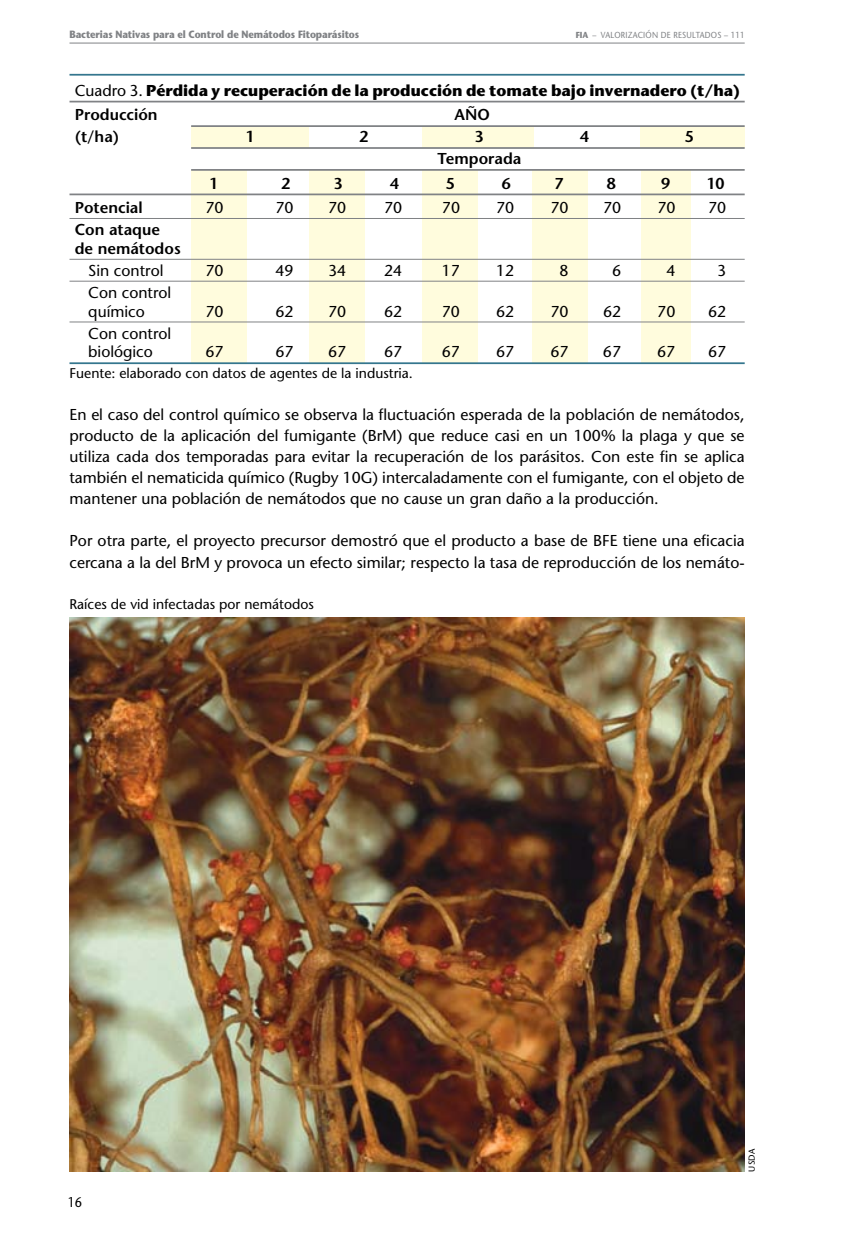
<style>
.page{position:relative;width:844px;height:1241px;background:#fff}
.page>*{position:absolute;margin:0;border:0;box-sizing:border-box;transform-origin:0 0}
.t1{font:15.75px/21px "Stone Sans";color:#000}
.t2{font:700 15.75px/24.5px "Stone Sans";color:#000}
.t3{font:600 15.75px/18.9px "Stone Sans";color:#000}
.t4{font:14px "Stone Sans";color:#000}
.t5{font:14px "Stone Sans";color:#000;scale:.9 1}
.t6{font:700 10.5px "Stone Sans";letter-spacing:-.01em;color:#808285;scale:.9 1}
.t7{font:8.75px "Stone Sans";letter-spacing:.025em;color:#808285;scale:.9 1}
.t8{font:8.75px "Stone Sans";color:#000}
.s1{font-weight:700}
.s2{font-weight:400}
.s3{font-weight:600}
</style>
<div class="page">
<hr style="left:69px;top:43px;width:675px;height:1px;background:#808285">
<div style="left:191px;top:126px;width:117px;height:22px;background:#fffcdd"></div>
<div style="left:422px;top:126px;width:111px;height:22px;background:#fffcdd"></div>
<div style="left:640px;top:126px;width:104px;height:22px;background:#fffcdd"></div>
<div style="left:640px;top:170px;width:50px;height:193px;background:#fffcdd"></div>
<div style="left:532px;top:170px;width:55px;height:193px;background:#fffcdd"></div>
<div style="left:422px;top:170px;width:55px;height:193px;background:#fffcdd"></div>
<div style="left:309px;top:170px;width:55px;height:193px;background:#fffcdd"></div>
<div style="left:191px;top:170px;width:55px;height:193px;background:#fffcdd"></div>
<hr style="left:69px;top:74px;width:675px;height:2px;background:#34768e">
<hr style="left:69px;top:101px;width:675px;height:1px;background:#808285">
<hr style="left:191px;top:125px;width:553px;height:2px;background:#808285">
<hr style="left:191px;top:147px;width:553px;height:2px;background:#808285">
<hr style="left:191px;top:169px;width:553px;height:2px;background:#808285">
<hr style="left:69px;top:193px;width:675px;height:2px;background:#808285">
<hr style="left:69px;top:218px;width:675px;height:1px;background:#808285">
<hr style="left:69px;top:259px;width:675px;height:1px;background:#808285">
<hr style="left:69px;top:281px;width:675px;height:1px;background:#808285">
<hr style="left:69px;top:321px;width:675px;height:1px;background:#808285">
<hr style="left:69px;top:362px;width:675px;height:2px;background:#34768e">
<img style="left:69px;top:617px;width:675px;height:554px">
<p class="t6" style="left:69px;top:28px;width:323px">Bacterias Nativas para el Control de Nemátodos Fitoparásitos</p>
<p class="t7" style="left:575px;top:29px;width:97px"><span class="s1">FIA</span> – Valori zaci ón de</p>
<p class="t7" style="left:673px;top:29px;width:81px">Resultados – 111</p>
<p class="t2" style="left:75px;top:78px;width:666px"><span class="s2">Cuadro 3.</span> Pérdida y recuperación de la producción de tomate bajo invernadero (t/ha)<br><span class="s3">Producción</span></p>
<p class="t3" style="left:454px;top:105px;width:37px">Año</p>
<p class="t3" style="left:75px;top:127px;width:46px">(t/ha)</p>
<p class="t3" style="left:245px;top:127px;width:11px">1</p>
<p class="t3" style="left:359px;top:127px;width:11px">2</p>
<p class="t3" style="left:474px;top:127px;width:11px">3</p>
<p class="t3" style="left:579px;top:127px;width:11px">4</p>
<p class="t3" style="left:684px;top:127px;width:11px">5</p>
<p class="t3" style="left:437px;top:149px;width:85px">Temporada</p>
<p class="t3" style="left:209px;top:173px;width:11px">1</p>
<p class="t3" style="left:281px;top:173px;width:11px">2</p>
<p class="t3" style="left:333px;top:173px;width:11px">3</p>
<p class="t3" style="left:389px;top:173px;width:11px">4</p>
<p class="t3" style="left:445px;top:173px;width:11px">5</p>
<p class="t3" style="left:501px;top:173px;width:11px">6</p>
<p class="t3" style="left:554px;top:173px;width:11px">7</p>
<p class="t3" style="left:606px;top:173px;width:11px">8</p>
<p class="t3" style="left:661px;top:173px;width:11px">9</p>
<p class="t3" style="left:706px;top:173px;width:20px">10</p>
<p class="t3" style="left:75px;top:198px;width:69px">Potencial</p>
<p class="t1" style="left:205px;top:197px;width:20px">70</p>
<p class="t1" style="left:275px;top:197px;width:20px">70</p>
<p class="t1" style="left:328px;top:197px;width:20px">70</p>
<p class="t1" style="left:384px;top:197px;width:20px">70</p>
<p class="t1" style="left:442px;top:197px;width:20px">70</p>
<p class="t1" style="left:496px;top:197px;width:20px">70</p>
<p class="t1" style="left:550px;top:197px;width:20px">70</p>
<p class="t1" style="left:603px;top:197px;width:20px">70</p>
<p class="t1" style="left:657px;top:197px;width:20px">70</p>
<p class="t1" style="left:708px;top:197px;width:20px">70</p>
<p class="t3" style="left:75px;top:220px;width:107px">Con ataque de nemátodos</p>
<p class="t1" style="left:88px;top:260px;width:77px">Sin control</p>
<p class="t1" style="left:205px;top:260px;width:20px">70</p>
<p class="t1" style="left:275px;top:260px;width:20px">49</p>
<p class="t1" style="left:328px;top:260px;width:20px">34</p>
<p class="t1" style="left:384px;top:260px;width:20px">24</p>
<p class="t1" style="left:442px;top:260px;width:20px">17</p>
<p class="t1" style="left:496px;top:260px;width:20px">12</p>
<p class="t1" style="left:559px;top:260px;width:11px">8</p>
<p class="t1" style="left:612px;top:260px;width:11px">6</p>
<p class="t1" style="left:666px;top:260px;width:11px">4</p>
<p class="t1" style="left:717px;top:260px;width:11px">3</p>
<p class="t1" style="left:88px;top:283px;width:85px;line-height:18.9px">Con control químico</p>
<p class="t1" style="left:205px;top:300px;width:20px">70</p>
<p class="t1" style="left:275px;top:300px;width:20px">62</p>
<p class="t1" style="left:328px;top:300px;width:20px">70</p>
<p class="t1" style="left:384px;top:300px;width:20px">62</p>
<p class="t1" style="left:442px;top:300px;width:20px">70</p>
<p class="t1" style="left:496px;top:300px;width:20px">62</p>
<p class="t1" style="left:550px;top:300px;width:20px">70</p>
<p class="t1" style="left:603px;top:300px;width:20px">62</p>
<p class="t1" style="left:657px;top:300px;width:20px">70</p>
<p class="t1" style="left:708px;top:300px;width:20px">62</p>
<p class="t1" style="left:88px;top:323px;width:85px;line-height:18.9px">Con control biológico</p>
<p class="t1" style="left:205px;top:341px;width:20px">67</p>
<p class="t1" style="left:275px;top:341px;width:20px">67</p>
<p class="t1" style="left:328px;top:341px;width:20px">67</p>
<p class="t1" style="left:384px;top:341px;width:20px">67</p>
<p class="t1" style="left:442px;top:341px;width:20px">67</p>
<p class="t1" style="left:496px;top:341px;width:20px">67</p>
<p class="t1" style="left:550px;top:341px;width:20px">67</p>
<p class="t1" style="left:602px;top:341px;width:20px">67</p>
<p class="t1" style="left:657px;top:341px;width:20px">67</p>
<p class="t1" style="left:707px;top:341px;width:20px">67</p>
<p class="t4" style="left:69px;top:365px;width:345px">Fuente: elaborado con datos de agentes de la industria.</p>
<p class="t1" style="left:69px;top:404px;width:676px;text-align:justify">En el caso del control químico se observa la fluctuación esperada de la población de nemátodos, producto de la aplicación del fumigante (BrM) que reduce casi en un 100% la plaga y que se utiliza cada dos temporadas para evitar la recuperación de los parásitos. Con este fin se aplica también el nematicida químico (Rugby 10G) intercaladamente con el fumigante, con el objeto de mantener una población de nemátodos que no cause un gran daño a la producción.</p>
<p class="t1" style="left:69px;top:530px;width:676px">Por otra parte, el proyecto precursor demostró que el producto a base de BFE tiene una eficacia cercana a la del BrM y provoca un efecto similar; respecto la tasa de reproducción de los nemáto-</p>
<p class="t4" style="left:69px;top:595px;width:246px">Raíces de vid infectadas por nemátodos</p>
<p class="t5" style="left:68px;top:1193px;width:17px">16</p>
<p class="t8" style="left:746px;top:1171px;width:24px;rotate:-90deg">USDA</p>
</div>
